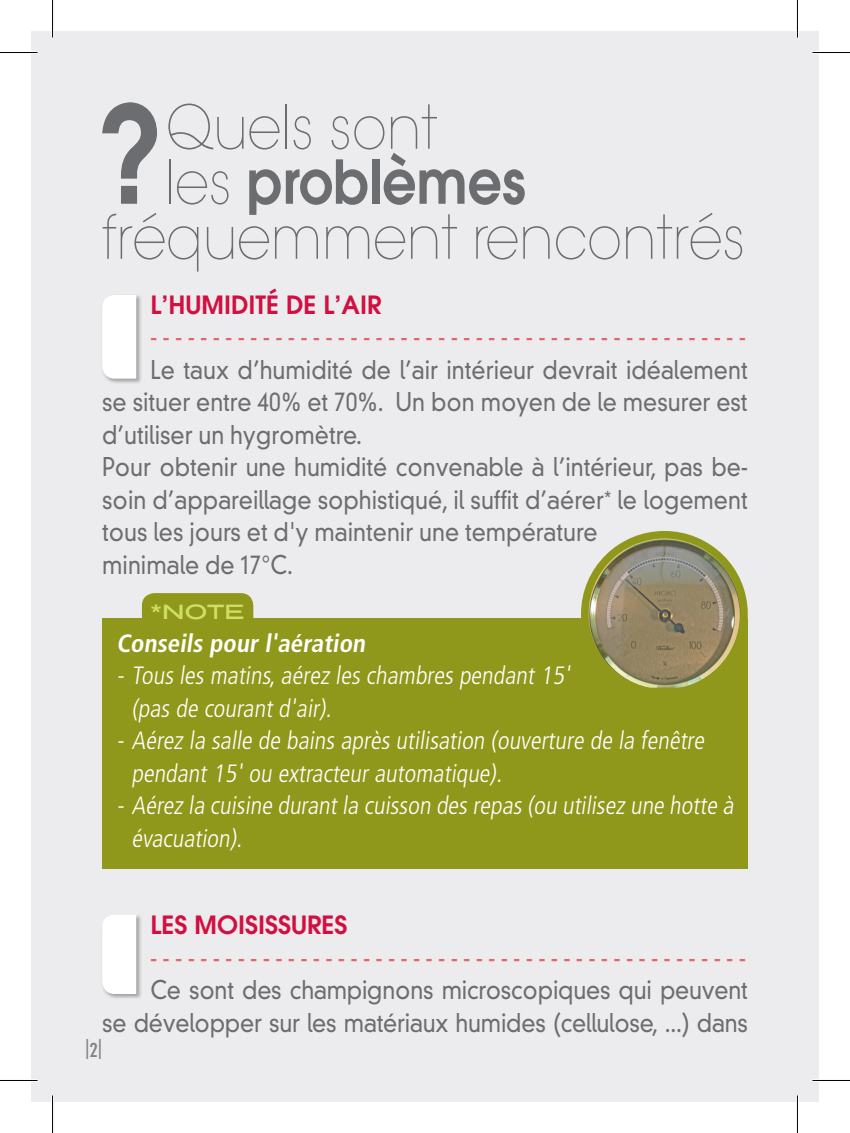
<style>
.page{position:relative;width:850px;height:1133px;background:#fff}
.page>*{position:absolute;margin:0;border:0;box-sizing:border-box;transform-origin:0 0}
.texte{font:600 134.25px "Avant Garde";color:#6c6d70;scale:.9 1}
.texte-2{font:200 60px "Avant Garde";color:#6c6d70;scale:.9 1}
.texte-3{font:600 60px "Avant Garde";color:#6c6d70;scale:.9 1}
.texte-4{font:300 25px/32.5px "DIN Neuzeit Grotesk";letter-spacing:-.01em;color:#6c6d70;text-align:justify;scale:.9 1}
.t1{font:300 condensed 25px/32.5px "Frutiger";color:#fff}
.texte-5{font:300 25px "DIN Neuzeit Grotesk";color:#e06769;scale:.9 1}
.t2{font:700 condensed 25px "Frutiger";color:#fff}
.texte-6{font:600 25px "Avant Garde";color:#d20f41}
.intertitre{font:600 25px "Avant Garde";color:#d20f41}
.t3{font:20px "Presicav Rg";color:#cfde65;scale:1.1 1}
.intertitre-2{font:700 condensed 20px "DIN Neuzeit Grotesk";color:#808285}
.s1{font-weight:200}
.s2{font-size:20px}
</style>
<div class="page">
<div style="left:31px;top:31px;width:787px;height:1070px;background:#ececee"></div>
<div style="left:102px;top:618px;width:645px;height:251px;background:#8f981a"></div>
<div style="left:142px;top:593px;width:111px;height:25px;background:#8f981a"></div>
<div style="left:101px;top:294px;width:41px;height:90px;background:#231f20;opacity:.35"></div>
<div style="left:102px;top:295px;width:34px;height:83px;background:#fff"></div>
<div style="left:101px;top:913px;width:41px;height:86px;background:#231f20;opacity:.35"></div>
<div style="left:102px;top:914px;width:34px;height:80px;background:#fff"></div>
<img style="left:589px;top:535px;width:154px;height:152px">
<div style="left:580px;top:531px;width:167px;height:166px;border:8px solid #8f981a;border-radius:50%"></div>
<hr style="left:0;top:51px;width:38px;height:3px;background:#fff">
<hr style="left:812px;top:51px;width:37px;height:3px;background:#fff">
<hr style="left:0;top:1078px;width:38px;height:4px;background:#fff">
<hr style="left:812px;top:1078px;width:37px;height:4px;background:#fff">
<hr style="left:51px;top:0;width:3px;height:38px;background:#fff">
<hr style="left:51px;top:1095px;width:3px;height:38px;background:#fff">
<hr style="left:795px;top:0;width:3px;height:38px;background:#fff">
<hr style="left:795px;top:1095px;width:3px;height:38px;background:#fff">
<hr style="left:0;top:52px;width:38px;height:1px;background:#000">
<hr style="left:812px;top:52px;width:37px;height:1px;background:#000">
<hr style="left:0;top:1080px;width:38px;height:1px;background:#000">
<hr style="left:812px;top:1080px;width:37px;height:1px;background:#000">
<hr style="left:52px;top:0;width:1px;height:38px;background:#000">
<hr style="left:52px;top:1095px;width:1px;height:38px;background:#000">
<hr style="left:796px;top:0;width:1px;height:38px;background:#000">
<hr style="left:796px;top:1095px;width:1px;height:38px;background:#000">
<p class="texte" style="left:98px;top:67px;width:77px">?</p>
<p class="texte-2" style="left:165px;top:92px;width:303px">Quels sont</p>
<p class="texte-3" style="left:165px;top:142px;width:402px"><span class="s1">les</span> problèmes</p>
<p class="texte-2" style="left:102px;top:202px;width:715px">fréquemment rencontrés</p>
<p class="texte-6" style="left:150px;top:288px;width:232px">L’HUMIDITÉ DE L’AIR</p>
<p class="texte-5" style="left:150px;top:322px;width:662px">- - - - - - - - - - - - - - - - - - - - - - - - - - - - - - - - - - - - - - - - - - - - - - - -</p>
<p class="texte-4" style="left:102px;top:353px;width:718px;text-indent:48px">Le taux d’humidité de l’air intérieur devrait idéalement se situer entre 40% et 70%. Un bon moyen de le mesurer est d’utiliser un hygromètre.</p>
<p class="texte-4" style="left:102px;top:451px;width:718px">Pour obtenir une humidité convenable à l’intérieur, pas be&shy;soin d’appareillage sophistiqué, il suffit d’aérer<span class="s2">*</span> le logement tous les jours et d'y maintenir une température</p>
<p class="texte-4" style="left:102px;top:548px;width:213px">minimale de 17°C.</p>
<p class="t3" style="left:150px;top:598px;width:86px">*NOTE</p>
<p class="t2" style="left:116px;top:628px;width:254px">Conseils pour l'aération</p>
<p class="t1" style="left:131px;top:659px;width:444px;text-indent:-15px">- Tous les matins,aérez les chambres pendant 15' (pas de courant d'air).</p>
<p class="t1" style="left:131px;top:724px;width:578px;text-indent:-15px">- Aérez la salle de bains après utilisation (ouverture de la fenêtre pendant 15' ou extracteur automatique).</p>
<p class="t1" style="left:131px;top:789px;width:607px;text-indent:-15px">- Aérez la cuisine durantla cuisson des repas (ou utilisez une hotte à évacuation).</p>
<p class="intertitre" style="left:150px;top:908px;width:199px">LES MOISISSURES</p>
<p class="texte-5" style="left:150px;top:942px;width:662px">- - - - - - - - - - - - - - - - - - - - - - - - - - - - - - - - - - - - - - - - - - - - - - - -</p>
<p class="texte-4" style="left:102px;top:973px;width:718px;text-align:right">Ce sont des champignons microscopiques qui peuvent<br>se développer sur les matériaux humides (cellulose, ...) dans</p>
<p class="intertitre-2" style="left:85px;top:1035px;width:19px">|2|</p>
</div>
